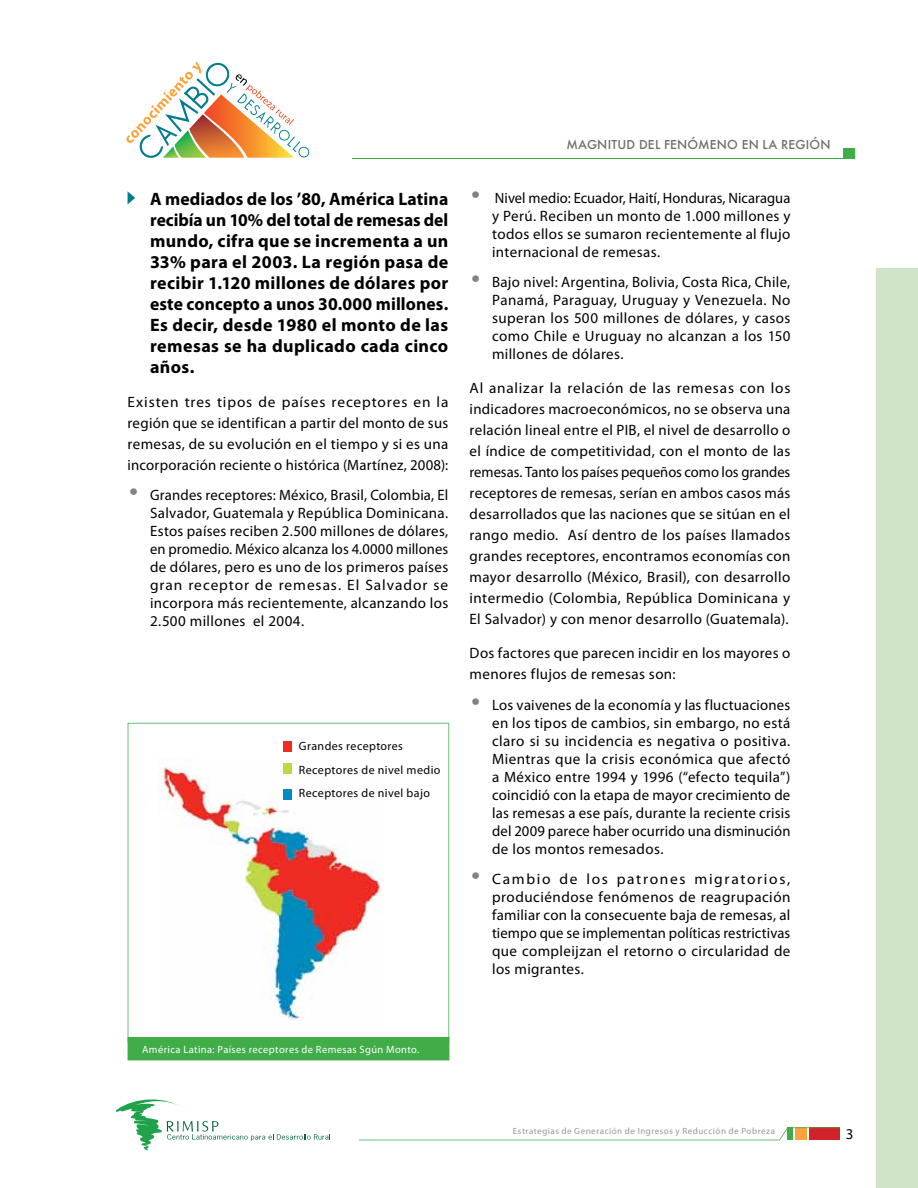
<style>
.page{position:relative;width:918px;height:1188px;background:#fff}
.page>*{position:absolute;margin:0;border:0;box-sizing:border-box;transform-origin:0 0}
.t1{font:700 18px/21px "Myriad Pro";letter-spacing:.02em;color:#000;text-align:justify}
.t2{font:15px/18px "Myriad Pro";letter-spacing:.025em;color:#000;text-align:justify}
.t3{font:12px/23.7px "Myriad Pro";letter-spacing:.035em;color:#000}
.t4{font:500 12px "Futura";letter-spacing:.02em;color:#6d6e71}
.t5{font:10.5px "Myriad Pro";letter-spacing:.035em;color:#fff}
.t6{font:9px "Myriad Pro";letter-spacing:.06em;color:#939598}
.s1{font-style:italic;font-size:31.5px;color:#808285}
</style>
<div class="page">
<svg style="left:359px;top:1127px;width:481px;height:13px"></svg>
<svg style="left:126px;top:62px;width:183px;height:96px"></svg>
<svg style="left:115px;top:1099px;width:215px;height:51px"></svg>
<hr style="left:352px;top:158px;width:503px;height:1px;background:#41ad49">
<svg style="left:843px;top:148px;width:12px;height:10px"></svg>
<div style="left:876px;top:268px;width:42px;height:920px;background:#d0e4c8"></div>
<svg style="left:128px;top:191px;width:7px;height:13px"></svg>
<div style="left:128px;top:1043px;width:321px;height:17px;background:#41ad49"></div>
<svg style="left:128px;top:723px;width:321px;height:320px"></svg>
<img style="left:159px;top:759px;width:226px;height:270px">
<div style="left:283px;top:741px;width:9px;height:11px;background:#ed2c24"></div>
<div style="left:283px;top:789px;width:9px;height:10px;background:#008bbf"></div>
<div style="left:283px;top:763px;width:9px;height:11px;background:#bfd746"></div>
<p class="t1" style="left:150px;top:188px;width:300px">A mediados de los ’80, América Latina recibía un 10% del total de remesas del mundo, cifra que se incrementa a un 33% para el 2003. La región pasa de recibir 1.120 millones de dólares por este concepto a unos 30.000 millones.<br>Es decir, desde 1980 el monto de las remesas se ha duplicado cada cinco años.</p>
<p class="t2" style="left:128px;top:391px;width:322px;line-height:21px">Existen tres tipos de países receptores en la región que se identifican a partir del monto de sus remesas, de su evolución en el tiempo y si es una incorporación reciente o histórica (Martínez, 2008):</p>
<p class="t2" style="left:150px;top:486px;width:300px;text-indent:-21px"><span class="s1">•</span> Grandes receptores: México, Brasil, Colombia, El Salvador, Guatemala y República Dominicana.<br>Estos países reciben 2.500 millones de dólares, en promedio. México alcanza los 4.0000 millones de dólares, pero es uno de los primeros países gran receptor de remesas. El Salvador se incorpora más recientemente, alcanzando los 2.500 millones el 2004.</p>
<p class="t3" style="left:299px;top:734px;width:143px">Grandes receptores<br>Receptores de nivel medio<br>Receptores de nivel bajo</p>
<p class="t4" style="left:566px;top:137px;width:266px">MAGNITUD DEL FENÓMENO EN LA REGIÓN</p>
<p class="t2" style="left:492px;top:188px;width:300px;text-indent:-21px"><span class="s1">•</span> Nivel medio: Ecuador, Haití, Honduras, Nicaragua y Perú. Reciben un monto de 1.000 millones y todos ellos se sumaron recientemente al flujo internacional de remesas.</p>
<p class="t2" style="left:492px;top:273px;width:300px;text-indent:-21px"><span class="s1">•</span> Bajo nivel: Argentina, Bolivia, Costa Rica, Chile, Panamá, Paraguay, Uruguay y Venezuela. No superan los 500 millones de dólares, y casos como Chile e Uruguay no alcanzan a los 150 millones de dólares.</p>
<p class="t2" style="left:470px;top:377px;width:322px;line-height:21px">Al analizar la relación de las remesas con los indicadores macroeconómicos, no se observa una relación lineal entre el PIB, el nivel de desarrollo o el índice de competitividad, con el monto de las remesas. Tanto los países pequeños como los grandes receptores de remesas, serían en ambos casos más desarrollados que las naciones que se sitúan en el rango medio. Así dentro de los países llamados grandes receptores, encontramos economías con mayor desarrollo (México, Brasil), con desarrollo intermedio (Colombia, República Dominicana y El Salvador) y con menor desarrollo (Guatemala).</p>
<p class="t2" style="left:470px;top:642px;width:322px;line-height:21px">Dos factores que parecen incidir en los mayores o menores flujos de remesas son:</p>
<p class="t2" style="left:492px;top:695px;width:300px;text-indent:-21px"><span class="s1">•</span> Los vaivenes de la economía y las fluctuaciones en los tipos de cambios, sin embargo, no está claro si su incidencia es negativa o positiva.<br>Mientras que la crisis económica que afectó a México entre 1994 y 1996 (“efecto tequila”) coincidió con la etapa de mayor crecimiento de las remesas a ese país, durante la reciente crisis del 2009 parece haber ocurrido una disminución de los montos remesados.</p>
<p class="t2" style="left:492px;top:870px;width:300px;text-indent:-21px"><span class="s1">•</span> Cambio de los patrones migratorios, produciéndose fenómenos de reagrupación familiar con la consecuente baja de remesas, al tiempo que se implementan políticas restrictivas que compleijzan el retorno o circularidad de los migrantes.</p>
<p class="t5" style="left:142px;top:1043px;width:279px">América Latina: Países receptores de Remesas Sgún Monto.</p>
<p class="t6" style="left:513px;top:1125px;width:264px">Estrategias de Generación de Ingresos y Reducción de Pobreza</p>
<p class="t2" style="left:846px;top:1125px;width:9px">3</p>
</div>
